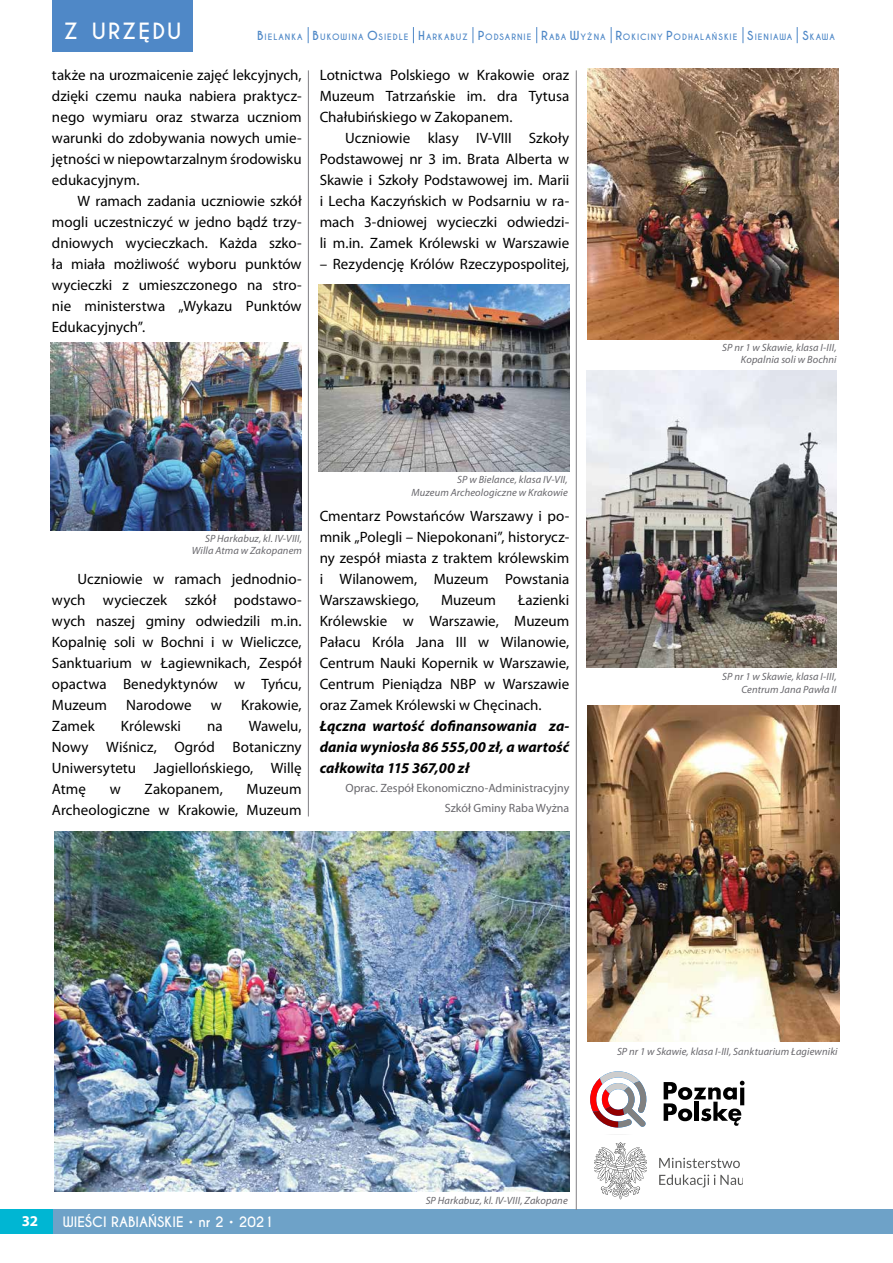
<style>
.page{position:relative;width:893px;height:1263px;background:#fff}
.page>*{position:absolute;margin:0;border:0;box-sizing:border-box;transform-origin:0 0}
.t1{font:700 21px "Caviar Dreams";letter-spacing:.09em;color:#fff}
.t2{font:15px/21px "Myriad Pro";color:#000;text-align:justify}
.t3{font:italic 700 15px/21px "Myriad Pro";letter-spacing:.005em;color:#000;text-align:justify}
.t4{font:700 15px "Myriad Pro";color:#fff}
.t5{font:700 13.5px "Caviar Dreams";color:#fff}
.t6{font:12px/19.5px "Myriad Pro";color:#68676c;text-align:right}
.t7{font:italic 10.5px/12.6px "Myriad Pro";letter-spacing:.01em;color:#68676c;text-align:right}
.t8{font:700 8.25px "Caviar Dreams";letter-spacing:.115em;color:#4f88c7}
.s1{font-size:11.7px}
</style>
<div class="page">
<div style="left:54px;top:1210px;width:839px;height:24px;background:#6ea2c8"></div>
<div style="left:0;top:1210px;width:52px;height:24px;background:#00b6d3"></div>
<svg style="left:664px;top:1081px;width:80px;height:45px"></svg>
<svg style="left:590px;top:1071px;width:57px;height:57px"></svg>
<svg style="left:594px;top:1142px;width:53px;height:57px"></svg>
<svg style="left:659px;top:1158px;width:81px;height:10px"></svg>
<svg style="left:659px;top:1174px;width:83px;height:13px"></svg>
<img style="left:54px;top:832px;width:516px;height:359px">
<img style="left:319px;top:284px;width:250px;height:188px">
<img style="left:588px;top:68px;width:251px;height:271px">
<img style="left:586px;top:371px;width:251px;height:297px">
<img style="left:588px;top:706px;width:251px;height:335px">
<img style="left:51px;top:342px;width:250px;height:188px">
<div style="left:52px;top:0;width:141px;height:51px;background:#4f88c7"></div>
<svg style="left:797px;top:27px;width:1px;height:16px"></svg>
<svg style="left:743px;top:27px;width:1px;height:16px"></svg>
<svg style="left:611px;top:27px;width:1px;height:16px"></svg>
<svg style="left:536px;top:27px;width:1px;height:16px"></svg>
<svg style="left:473px;top:27px;width:1px;height:16px"></svg>
<svg style="left:413px;top:27px;width:1px;height:16px"></svg>
<svg style="left:308px;top:27px;width:1px;height:16px"></svg>
<hr style="left:308px;top:70px;width:1px;height:746px;background:#818084">
<hr style="left:576px;top:70px;width:1px;height:1140px;background:#818084">
<h1 class="t1" style="left:64px;top:18px;width:119px">Z URZĘDU</h1>
<p class="t8" style="left:257px;top:32px;width:579px"><span class="s1">B</span>IELANKA <span class="s1">B</span> UKOWINA <span class="s1">O</span>SIEDLE <span class="s1">H</span>ARKABUZ <span class="s1">P</span>ODSARNIE <span class="s1">R</span>ABA <span class="s1">W</span>YŻNA <span class="s1">R</span>OKICINY <span class="s1">P</span>ODHALAŃSKIE <span class="s1">S</span>IENIAWA <span class="s1">S</span>KAWA</p>
<p class="t2" style="left:52px;top:64px;width:251px">także na urozmaicenie zajęć lekcyjnych, dzięki czemu nauka nabiera praktycz&shy;nego wymiaru oraz stwarza uczniom warunki do zdobywania nowych umie&shy;jętności w niepowtarzalnym środowisku edukacyjnym.</p>
<p class="t2" style="left:52px;top:190px;width:251px;text-indent:26px">W ramach zadania uczniowie szkół mogli uczestniczyć w jedno bądź trzy&shy;dniowych wycieczkach. Każda szko&shy;ła miała możliwość wyboru punktów wycieczki z umieszczonego na stro&shy;nie ministerstwa „Wykazu Punktów Edukacyjnych”.</p>
<p class="t2" style="left:320px;top:64px;width:251px">Lotnictwa Polskiego w Krakowie oraz Muzeum Tatrzańskie im. dra Tytusa Chałubińskiego w Zakopanem.</p>
<p class="t2" style="left:320px;top:127px;width:251px;text-indent:26px">Uczniowie klasy IV-VIII Szkoły Podstawowej nr 3 im. Brata Alberta w Skawie i Szkoły Podstawowej im. Marii i Lecha Kaczyńskich w Podsarniu w ra&shy;mach 3-dniowej wycieczki odwiedzi&shy;li m.in. Zamek Królewski w Warszawie</p>
<p class="t2" style="left:320px;top:253px;width:251px">– Rezydencję Królów Rzeczypospolitej,</p>
<p class="t7" style="left:192px;top:532px;width:112px">SP Harkabuz, kl. IV-VIII,<br>Willa Atma w Zakopanem</p>
<p class="t2" style="left:52px;top:568px;width:251px;text-indent:26px">Uczniowie w ramach jednodnio&shy;wych wycieczek szkół podstawo&shy;wych naszej gminy odwiedzili m.in.<br>Kopalnię soli w Bochni i w Wieliczce, Sanktuarium w Łagiewnikach, Zespół opactwa Benedyktynów w Tyńcu, Muzeum</p>
<p class="t2" style="left:126px;top:694px;width:67px">Narodowe</p>
<p class="t2" style="left:211px;top:694px;width:13px">w</p>
<p class="t2" style="left:241px;top:694px;width:62px">Krakowie,</p>
<p class="t2" style="left:52px;top:715px;width:251px;text-indent:197px">Wawelu, Nowy Wiśnicz, Ogród Botaniczny Uniwersytetu Jagiellońskiego, Willę Atmę</p>
<p class="t2" style="left:52px;top:715px;width:44px">Zamek</p>
<p class="t2" style="left:121px;top:715px;width:62px">Królewski</p>
<p class="t2" style="left:207px;top:715px;width:17px">na</p>
<p class="t2" style="left:110px;top:778px;width:13px">w</p>
<p class="t2" style="left:145px;top:778px;width:80px">Zakopanem,</p>
<p class="t2" style="left:52px;top:778px;width:251px;text-align:right">Muzeum<br>Archeologiczne w Krakowie, Muzeum</p>
<p class="t7" style="left:412px;top:473px;width:158px">SP w Bielance, klasa IV-VII,<br>Muzeum Archeologiczne w Krakowie</p>
<p class="t2" style="left:320px;top:505px;width:251px">Cmentarz Powstańców Warszawy i po&shy;mnik „Polegli – Niepokonani”, historycz&shy;ny zespół miasta z traktem królewskim i Wilanowem, Muzeum Powstania Warszawskiego,</p>
<p class="t2" style="left:320px;top:589px;width:251px;text-indent:198px">Łazienki Królewskie w Warszawie, Muzeum Pałacu Króla Jana III w Wilanowie, Centrum Nauki Kopernik w Warszawie, Centrum Pieniądza NBP w Warszawie oraz Zamek Królewski w Chęcinach.</p>
<p class="t3" style="left:320px;top:715px;width:251px">Łączna wartość dofinansowania za&shy;dania wyniosła 86 555,00 zł, a wartość całkowita 115 367,00 zł</p>
<p class="t6" style="left:345px;top:778px;width:225px">Oprac. Zespół Ekonomiczno-Administracyjny<br>Szkół Gminy Raba Wyżna</p>
<p class="t2" style="left:441px;top:589px;width:57px">Muzeum</p>
<p class="t7" style="left:722px;top:341px;width:116px">SP nr 1 w Skawie, klasa I-III,<br>Kopalnia soli w Bochni</p>
<p class="t7" style="left:722px;top:670px;width:116px">SP nr 1 w Skawie, klasa I-III,<br>Centrum Jana Pawła II</p>
<p class="t4" style="left:22px;top:1211px;width:18px">32</p>
<p class="t5" style="left:63px;top:1214px;width:213px">WIEŚCI RABIAŃSKIE • nr 2 • 2021</p>
<p class="t7" style="left:617px;top:1044px;width:222px">SP nr 1 w Skawie, klasa I-III, Sanktuarium Łagiewniki</p>
<p class="t7" style="left:426px;top:1194px;width:144px">SP Harkabuz, kl. IV-VIII, Zakopane</p>
</div>
